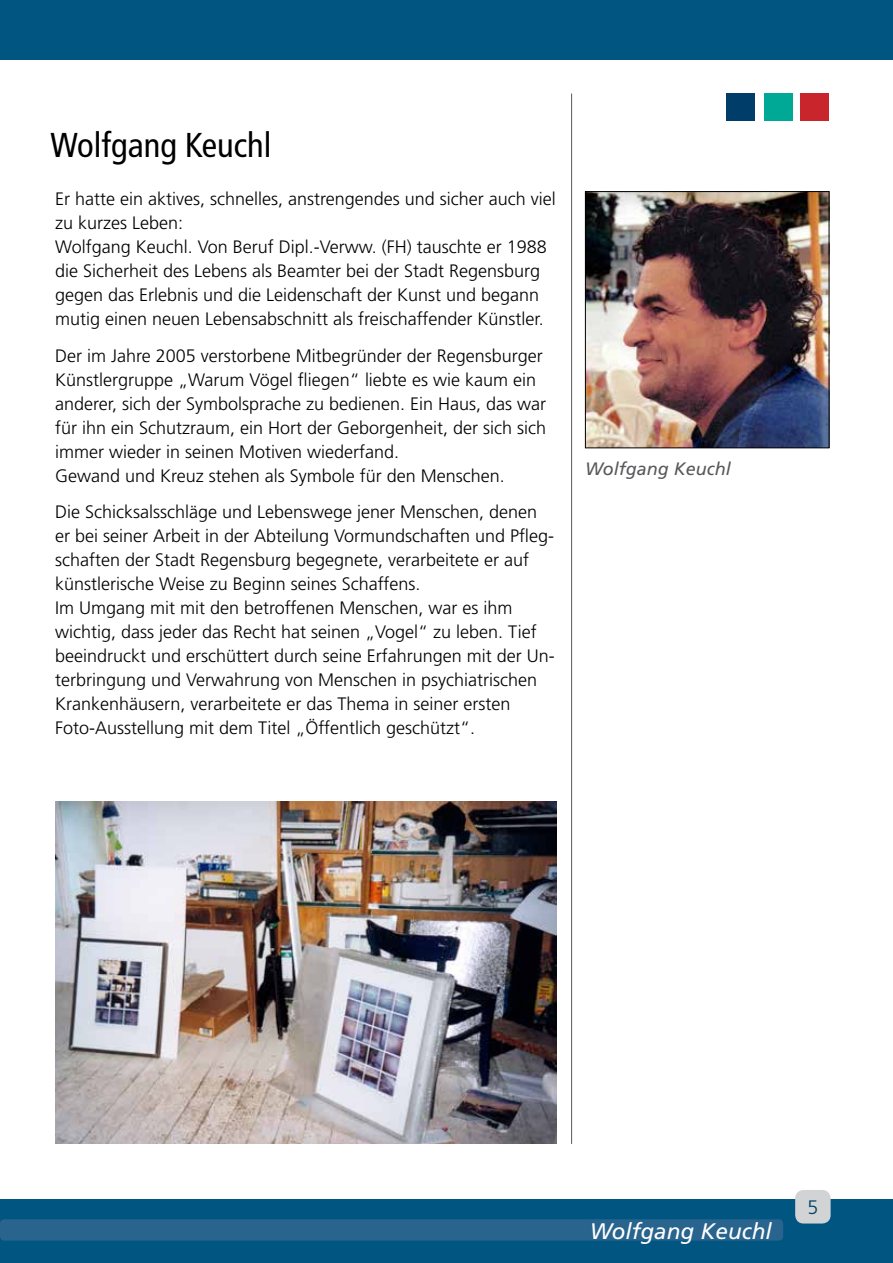
<style>
.page{position:relative;width:893px;height:1263px;background:#fff}
.page>*{position:absolute;margin:0;border:0;box-sizing:border-box;transform-origin:0 0}
.t1{font:condensed 34.5px "Frutiger LT Std";color:#000}
.t2{font:italic 22.5px "Frutiger LT Std";color:#fff}
.t3{font:300 19.5px "Frutiger LT Std";color:#003d68}
.t4{font:300 18px/24px "Frutiger LT Std";color:#000}
.t5{font:italic 18px "Frutiger LT Std";color:#58595b}
</style>
<div class="page">
<div style="left:0;top:1199px;width:893px;height:64px;background:#005680"></div>
<div style="left:795px;top:1190px;width:36px;height:33px;background:#d1d3d4;border-radius:9px"></div>
<div style="left:0;top:0;width:893px;height:60px;background:#005680"></div>
<hr style="left:571px;top:94px;width:1px;height:1050px;background:#58595b">
<div style="left:801px;top:94px;width:28px;height:27px;background:#c9252c"></div>
<div style="left:764px;top:94px;width:28px;height:27px;background:#00a995"></div>
<div style="left:726px;top:94px;width:29px;height:27px;background:#003d68"></div>
<div style="left:0;top:1219px;width:783px;height:21px;background:#28648d;border-radius:4px"></div>
<img style="left:55px;top:801px;width:502px;height:343px">
<img style="left:587px;top:193px;width:240px;height:253px">
<div style="left:585px;top:191px;width:244px;height:257px;border:1px solid #000"></div>
<h1 class="t1" style="left:50px;top:125px;width:223px">Wolfgang Keuchl</h1>
<p class="t4" style="left:55px;top:187px;width:502px">Er hatte ein aktives, schnelles, anstrengendes und sicher auch viel zu kurzes Leben:<br>Wolfgang Keuchl. Von Beruf Dipl.-Verww. (FH) tauschte er 1988 die Sicherheit des Lebens als Beamter bei der Stadt Regensburg gegen das Erlebnis und die Leidenschaft der Kunst und begann mutig einen neuen Lebensabschnitt als freischaffender Künstler.</p>
<p class="t4" style="left:55px;top:344px;width:493px">Der im Jahre 2005 verstorbene Mitbegründer der Regensburger Künstlergruppe „Warum Vögel fliegen“ liebte es wie kaum ein anderer, sich der Symbolsprache zu bedienen. Ein Haus, das war für ihn ein Schutzraum, ein Hort der Geborgenheit, der sich sich immer wieder in seinen Motiven wiederfand.<br>Gewand und Kreuz stehen als Symbole für den Menschen.</p>
<p class="t4" style="left:55px;top:500px;width:501px">Die Schicksalsschläge und Lebenswege jener Menschen, denen er bei seiner Arbeit in der Abteilung Vormundschaften und Pfleg&shy;schaften der Stadt Regensburg begegnete, verarbeitete er auf künstlerische Weise zu Beginn seines Schaffens.<br>Im Umgang mit mit den betroffenen Menschen, war es ihm wichtig, dass jeder das Recht hat seinen „Vogel“ zu leben. Tief beeindruckt und erschüttert durch seine Erfahrungen mit der Un&shy;terbringung und Verwahrung von Menschen in psychiatrischen Krankenhäusern, verarbeitete er das Thema in seiner ersten Foto-Ausstellung mit dem Titel „Öffentlich geschützt“.</p>
<p class="t5" style="left:585px;top:458px;width:147px">Wolfgang Keuchl</p>
<p class="t2" style="left:590px;top:1218px;width:184px">Wolfgang Keuchl</p>
<p class="t3" style="left:807px;top:1196px;width:12px">5</p>
</div>
